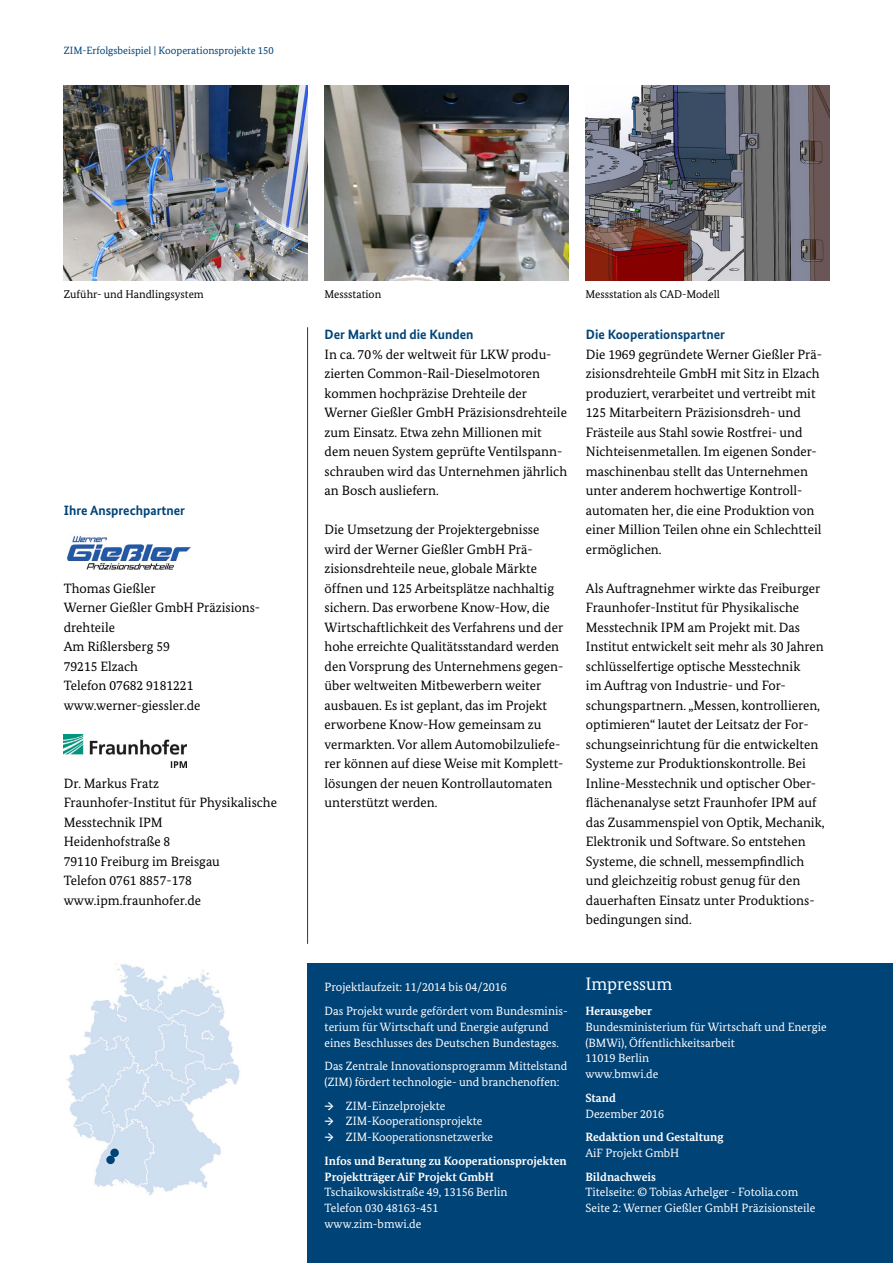
<style>
.page{position:relative;width:893px;height:1263px;background:#fff}
.page>*{position:absolute;margin:0;border:0;box-sizing:border-box;transform-origin:0 0}
.Impressum_Headline_H{font:18px "Bundes Serif";color:#fff}
.Copytext_P{font:13.5px/19.5px "Bundes Serif";color:#000}
.Headline_H3{font:700 13.5px "Bundes Sans";color:#004377}
.Impressum_P{font:12px/15.8px "Bundes Serif";color:#fff}
.Impressum_P-2{font:700 12px/15.8px "Bundes Serif";color:#fff}
.t1{font:11.25px "Bundes Serif";color:#000}
.t2{font:10.5px "Bundes Serif";color:#004377}
.s1{font-family:"Bundes Sans";font-weight:700;color:#004377}
.s2{font-weight:700}
.s3{font-weight:400}
</style>
<div class="page">
<hr style="left:307px;top:327px;width:1px;height:617px;background:#004377">
<img style="left:585px;top:86px;width:244px;height:195px">
<img style="left:64px;top:86px;width:244px;height:195px">
<img style="left:325px;top:86px;width:243px;height:195px">
<img style="left:67px;top:535px;width:124px;height:35px">
<img style="left:66px;top:963px;width:174px;height:233px">
<img style="left:64px;top:734px;width:123px;height:34px">
<div style="left:106px;top:1155px;width:9px;height:9px;background:#004377;border-radius:50%"></div>
<div style="left:110px;top:1148px;width:9px;height:9px;background:#004377;border-radius:50%"></div>
<div style="left:308px;top:963px;width:585px;height:300px;background:#004377"></div>
<p class="t2" style="left:64px;top:44px;width:211px">ZIM-Erfolgsbeispiel | Kooperationsprojekte 150</p>
<p class="t1" style="left:64px;top:287px;width:142px">Zuführ- und Handlingsystem</p>
<p class="t1" style="left:325px;top:287px;width:58px">Messstation</p>
<p class="t1" style="left:585px;top:287px;width:136px">Messstation als CAD-Modell</p>
<p class="Headline_H3" style="left:64px;top:502px;width:123px">Ihre Ansprechpartner</p>
<p class="Copytext_P" style="left:64px;top:578px;width:198px">Thomas Gießler<br>Werner Gießler GmbH Präzisions&shy;drehteile<br>Am Rißlersberg 59<br>79215 Elzach<br>Telefon 07682 9181221 www.werner-giessler.de</p>
<p class="Copytext_P" style="left:64px;top:773px;width:215px">Dr. Markus Fratz<br>Fraunhofer-Institut für Physikalische<br>Messtechnik IPM<br>Heidenhofstraße 8<br>79110 Freiburg im Breisgau<br>Telefon 0761 8857-178 www.ipm.fraunhofer.de</p>
<p class="Headline_H3" style="left:325px;top:326px;width:150px">Der Markt und die Kunden</p>
<p class="Copytext_P" style="left:325px;top:344px;width:244px">In ca. 70% der weltweit für LKW produ&shy;zierten Common-Rail-Dieselmotoren kommen hochpräzise Drehteile der Werner Gießler GmbH Präzisionsdrehteile zum Einsatz. Etwa zehn Millionen mit dem neuen System geprüfte Ventilspann&shy;schrauben wird das Unternehmen jährlich an Bosch ausliefern.</p>
<p class="Copytext_P" style="left:325px;top:520px;width:240px">Die Umsetzung der Projektergebnisse wird der Werner Gießler GmbH Prä&shy;zisionsdrehteile neue, globale Märkte öffnen und 125 Arbeitsplätze nachhaltig sichern. Das erworbene Know-How, die Wirtschaftlichkeit des Verfahrens und der hohe erreichte Qualitätsstandard werden den Vorsprung des Unternehmens gegen&shy;über weltweiten Mitbewerbern weiter ausbauen. Es ist geplant, das im Projekt erworbene Know-How gemeinsam zu vermarkten. Vor allem Automobilzuliefe&shy;rer können auf diese Weise mit Komplett&shy;lösungen der neuen Kontrollautomaten unterstützt werden.</p>
<p class="Copytext_P" style="left:586px;top:325px;width:238px"><span class="s1">Die Kooperationspartner<br></span>Die 1969 gegründete Werner Gießler Prä&shy;zisionsdrehteile GmbH mit Sitz in Elzach produziert, verarbeitet und vertreibt mit 125 Mitarbeitern Präzisionsdreh- und Frästeile aus Stahl sowie Rostfrei- und Nichteisenmetallen. Im eigenen Sonder&shy;maschinenbau stellt das Unternehmen unter anderem hochwertige Kontroll&shy;automaten her, die eine Produktion von einer Million Teilen ohne ein Schlechtteil ermöglichen.</p>
<p class="Copytext_P" style="left:586px;top:578px;width:240px">Als Auftragnehmer wirkte das Freiburger Fraunhofer-Institut für Physikalische Messtechnik IPM am Projekt mit. Das Institut entwickelt seit mehr als 30 Jahren schlüsselfertige optische Messtechnik<br>im Auftrag von Industrie- und For&shy;schungspartnern. „Messen, kontrollieren, optimieren“ lautet der Leitsatz der For&shy;schungseinrichtung für die entwickelten Systeme zur Produktionskontrolle. Bei Inline-Messtechnik und optischer Ober&shy;flächenanalyse setzt Fraunhofer IPM auf das Zusammenspiel von Optik, Mechanik, Elektronik und Software. So entstehen Systeme, die schnell, messempfindlich und gleichzeitig robust genug für den dauerhaften Einsatz unter Produktions&shy;bedingungen sind.</p>
<p class="Impressum_P" style="left:325px;top:979px;width:184px">Projektlaufzeit: 11/2014 bis 04/2016</p>
<p class="Impressum_P" style="left:325px;top:1003px;width:245px">Das Projekt wurde gefördert vom Bundesminis&shy;terium für Wirtschaft und Energie aufgrund eines Beschlusses des Deutschen Bundestages.</p>
<p class="Impressum_P" style="left:325px;top:1058px;width:244px">Das Zentrale Innovationsprogramm Mittelstand (ZIM) fördert technologie- und branchenoffen:</p>
<p class="Impressum_P" style="left:325px;top:1097px;width:122px"><span class="s2">→</span> ZIM-Einzelprojekte</p>
<p class="Impressum_P" style="left:325px;top:1113px;width:159px"><span class="s2">→</span> ZIM-Kooperationsprojekte</p>
<p class="Impressum_P" style="left:325px;top:1129px;width:170px"><span class="s2">→</span> ZIM-Kooperationsnetzwerke</p>
<p class="Impressum_P-2" style="left:325px;top:1153px;width:244px">Infos und Beratung zu Kooperationsprojekten<br>Projektträger AiF Projekt GmbH<br><span class="s3">Tschaikowskistraße 49, 13156 Berlin<br>Telefon 030 48163-451<br>www.zim-bmwi.de</span></p>
<p class="Impressum_Headline_H" style="left:585px;top:973px;width:88px">Impressum</p>
<p class="Impressum_P" style="left:585px;top:1003px;width:243px"><span class="s2">Herausgeber<br></span>Bundesministerium für Wirtschaft und Energie (BMWi), Öffentlichkeitsarbeit<br>11019 Berlin<br>www.bmwi.de</p>
<p class="Impressum_P" style="left:585px;top:1090px;width:80px"><span class="s2">Stand<br></span>Dezember 2016</p>
<p class="Impressum_P-2" style="left:585px;top:1129px;width:140px">Redaktion und Gestaltung<br><span class="s3">AiF Projekt GmbH</span></p>
<p class="Impressum_P" style="left:585px;top:1168px;width:232px"><span class="s2">Bildnachweis<br></span>Titelseite: © Tobias Arhelger - Fotolia.com<br>Seite 2: Werner Gießler GmbH Präzisionsteile</p>
</div>
